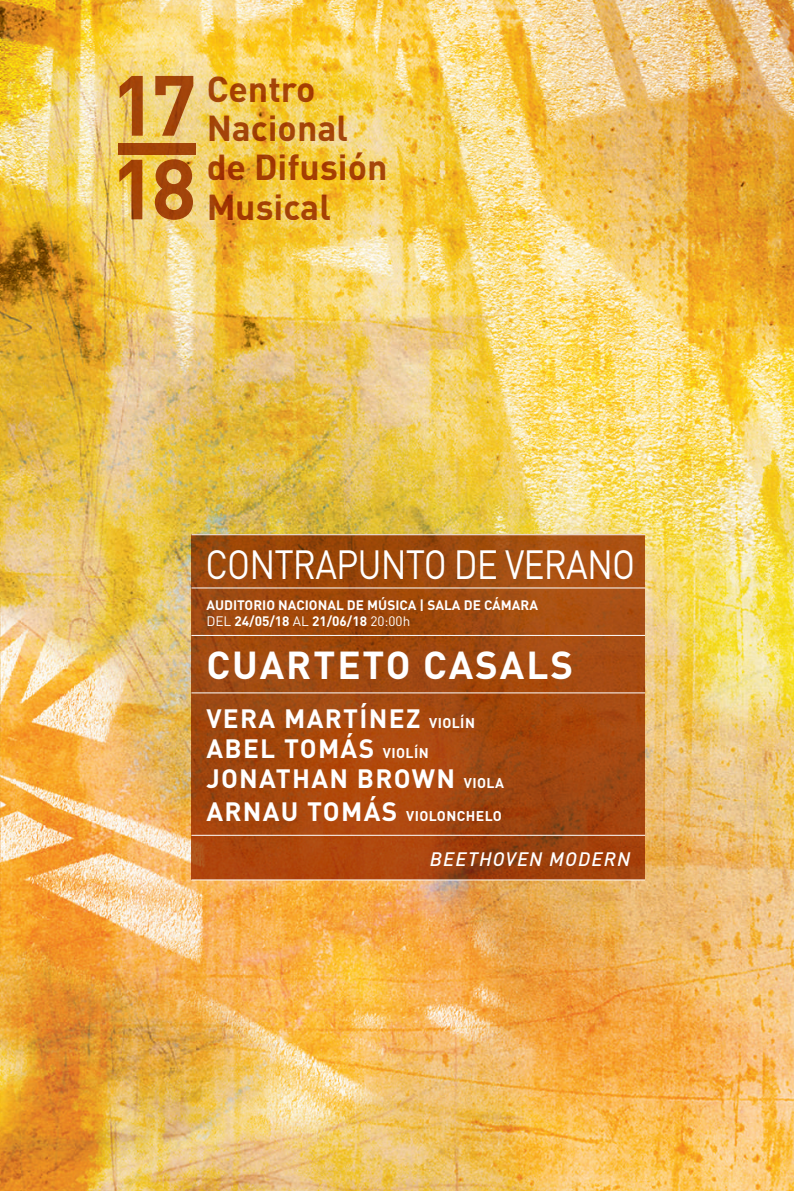
<style>
.page{position:relative;width:794px;height:1191px;background:#fff}
.page>*{position:absolute;margin:0;border:0;box-sizing:border-box;transform-origin:0 0}
.t1{font:40.25px "DIN";letter-spacing:-.025em;color:#fff;scale:.88 1}
.t2{font:700 38.5px "DIN";letter-spacing:.05em;color:#fff}
.t3{font:700 35.7px/39.4px "DIN";color:#ac5215}
.t4{font:700 26.25px "DIN";letter-spacing:.05em;color:#fff}
.t5{font:italic 500 19.25px "DIN";letter-spacing:.06em;color:#fff}
.t6{font:700 14px "DIN";color:#fff}
.t7{font:700 13.65px/16.3px "DIN";color:#fff}
.s1{font-weight:400}
.s2{font-size:14px}
.s3{font-size:26.25px}
</style>
<div class="page">
<img style="left:0;top:0;width:794px;height:1191px">
<svg style="left:191px;top:535px;width:454px;height:344px;background:#a3480f"></svg>
<hr style="left:191px;top:534px;width:454px;height:1px;background:#fff">
<hr style="left:191px;top:587px;width:454px;height:1px;background:#fff">
<hr style="left:191px;top:635px;width:454px;height:1px;background:#fff">
<hr style="left:191px;top:692px;width:454px;height:1px;background:#fff">
<hr style="left:191px;top:835px;width:454px;height:1px;background:#fff">
<hr style="left:191px;top:879px;width:454px;height:1px;background:#fff">
<div style="left:118px;top:143px;width:77px;height:12px;background:#a34308"></div>
<svg style="left:120px;top:76px;width:73px;height:60px;background:#ce9648"></svg>
<svg style="left:119px;top:159px;width:74px;height:61px;background:#c98835"></svg>
<h3 class="t3" style="left:206px;top:67px;width:183px">CENTRO<br>NACIONAL<br>DE DIFUSIÓN<br>MUSICAL</h3>
<h1 class="t1" style="left:205px;top:539px;width:489px">CONTRAPUNTO DE VERANO</h1>
<p class="t7" style="left:206px;top:596px;width:305px">AUDITORIO NACIONAL DE MÚSICA | SALA DE CÁMARA<br><span class="s1">DEL</span> 24/05/18 <span class="s1">AL</span> 21/06/18 <span class="s1">20:00h</span></p>
<h2 class="t2" style="left:206px;top:639px;width:368px">CUARTETO CASALS</h2>
<h3 class="t4" style="left:206px;top:701px;width:35px">VERA</h3>
<h3 class="t4" style="left:284px;top:701px;width:41px">MART</h3>
<h3 class="t4" style="left:359px;top:701px;width:79px">ÍNEZ <span class="s2">VIOL</span></h3>
<p class="t6" style="left:460px;top:714px;width:14px">ÍN</p>
<h3 class="t4" style="left:206px;top:731px;width:186px">ABEL TOMÁS <span class="s2">VIOL</span></h3>
<p class="t6" style="left:414px;top:743px;width:14px">ÍN</p>
<h3 class="t4" style="left:206px;top:761px;width:33px">JONAT</h3>
<h3 class="t4" style="left:292px;top:761px;width:83px">HAN BRO</h3>
<p class="t6" style="left:412px;top:773px;width:61px"><span class="s3">WN</span> VIOLA</p>
<h3 class="t4" style="left:206px;top:794px;width:37px">ARNAU</h3>
<p class="t6" style="left:307px;top:806px;width:109px"><span class="s3">TOMÁS</span> VIOLONC</p>
<p class="t6" style="left:466px;top:806px;width:20px">HELO</p>
<h3 class="t5" style="left:430px;top:846px;width:202px">BEETHOVEN MODERN</h3>
</div>
